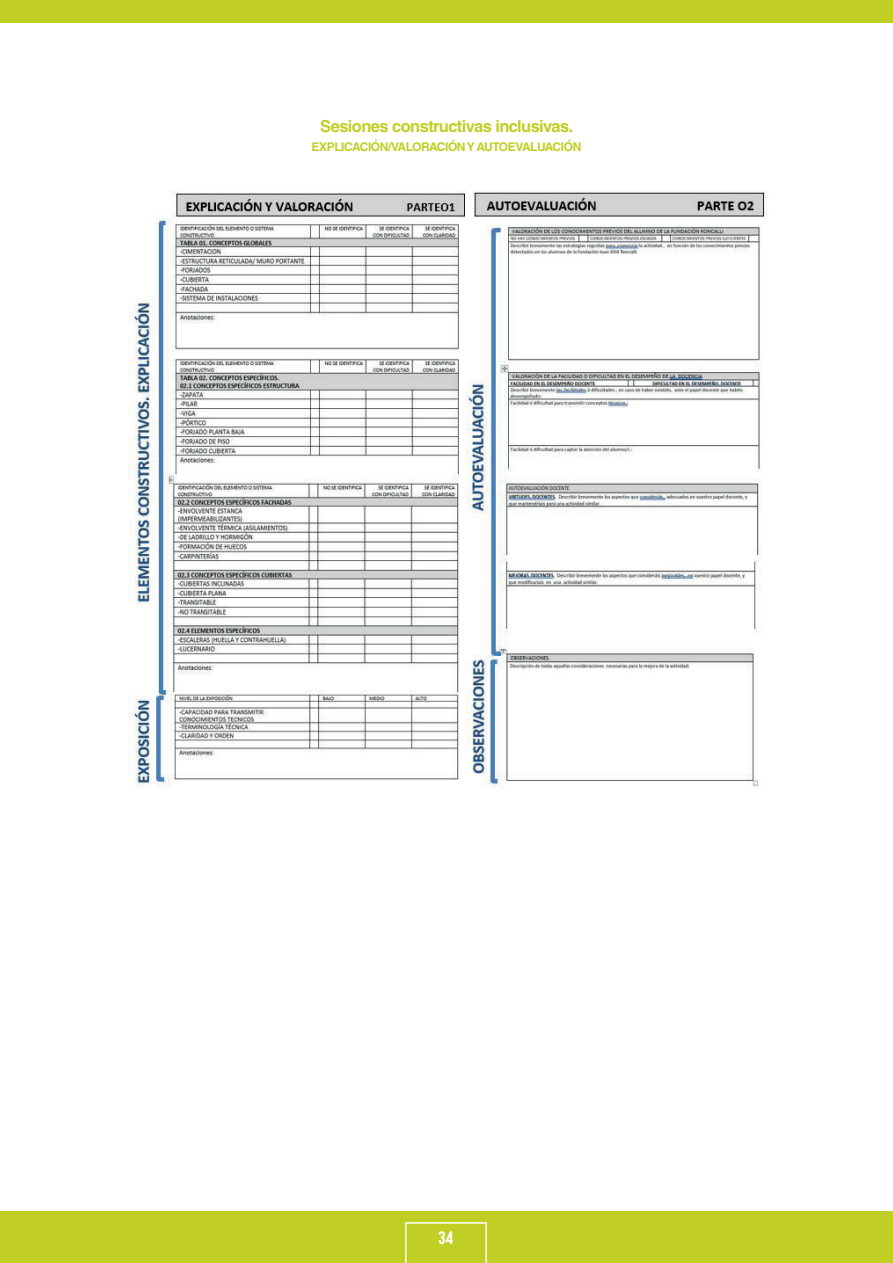
<style>
.page{position:relative;width:893px;height:1263px;background:#fff}
.page>*{position:absolute;margin:0;border:0;box-sizing:border-box;transform-origin:0 0}
.t1{font:700 18px "Bison";color:#fff}
.t2{font:700 16.5px "Helvetica LT Std";letter-spacing:-.035em;color:#c1ce23}
.t3{font:700 12px "Helvetica LT Std";letter-spacing:-.035em;color:#c1ce23}
</style>
<div class="page">
<div style="left:0;top:1211px;width:893px;height:52px;background:#c1ce23"></div>
<svg style="left:405px;top:1222px;width:82px;height:41px"></svg>
<div style="left:0;top:0;width:893px;height:23px;background:#c1ce23"></div>
<img style="left:128px;top:190px;width:640px;height:598px">
<h2 class="t2" style="left:320px;top:117px;width:254px">Sesiones constructivas inclusivas.</h2>
<p class="t3" style="left:312px;top:140px;width:271px">EXPLICACIÓN/VALORACIÓN Y AUTOEVALUACIÓN</p>
<h1 class="t1" style="left:439px;top:1228px;width:16px">34</h1>
</div>
